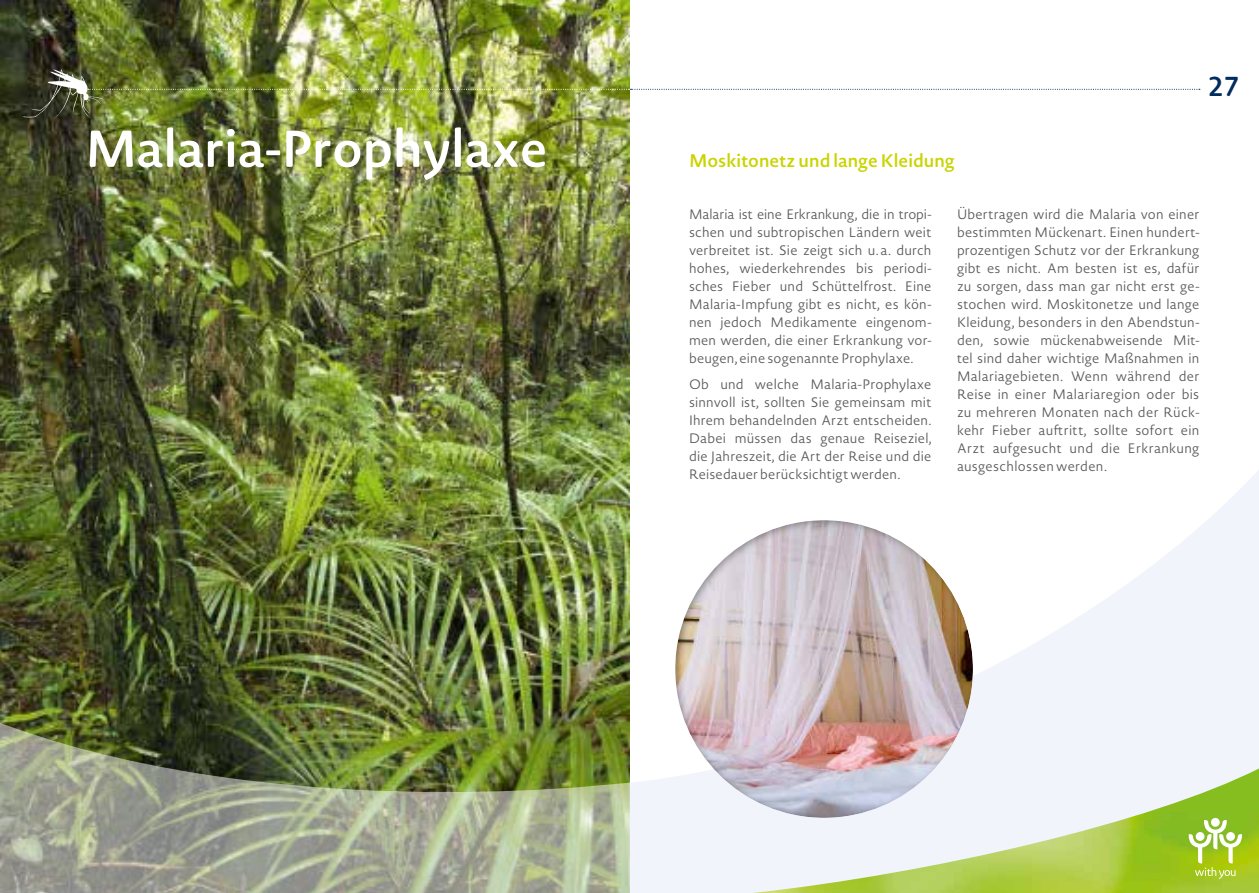
<style>
.page{position:relative;width:1259px;height:893px;background:#fff}
.page>*{position:absolute;margin:0;border:0;box-sizing:border-box;transform-origin:0 0}
.t1{font:600 51px "Novel Sans Rd Pro";color:#fff}
.t2{font:600 27px "Novel Sans Rd Pro";color:#002c5e}
.t3{font:600 18px "Novel Sans Rd Pro";color:#cad400}
.t4{font:300 13.5px/18px "Novel Sans Rd Pro";letter-spacing:.015em;color:#565655;text-align:justify}
</style>
<div class="page">
<img style="left:0;top:0;width:629px;height:718px">
<img style="left:0;top:718px;width:629px;height:175px">
<svg style="left:629px;top:455px;width:630px;height:438px"></svg>
<img style="left:752px;top:768px;width:507px;height:125px">
<svg style="left:1188px;top:818px;width:54px;height:61px"></svg>
<div style="left:674px;top:518px;width:300px;height:300px;background:#000;opacity:.35"></div>
<img style="left:20px;top:67px;width:1180px;height:52px">
<h1 class="t1" style="left:85px;top:112px;width:464px">Malaria-Prophylaxe</h1>
<h2 class="t2" style="left:1208px;top:66px;width:33px">27</h2>
<h3 class="t3" style="left:689px;top:147px;width:267px">Moskitonetz und lange Kleidung</h3>
<p class="t4" style="left:689px;top:205px;width:244px">Malaria ist eine Erkrankung, die in tropi&shy;schen und subtropischen Ländern weit verbreitet ist. Sie zeigt sich u.a. durch hohes, wiederkehrendes bis periodi&shy;sches Fieber und Schüttelfrost. Eine Malaria-Impfung gibt es nicht, es kön&shy;nen jedoch Medikamente eingenom&shy;men werden, die einer Erkrankung vor&shy;beugen, eine sogenannte Prophylaxe.</p>
<p class="t4" style="left:689px;top:375px;width:244px">Ob und welche Malaria-Prophylaxe sinnvoll ist, sollten Sie gemeinsam mit Ihrem behandelnden Arzt entscheiden.<br>Dabei müssen das genaue Reiseziel, die Jahreszeit, die Art der Reise und die Reisedauer berücksichtigt werden.</p>
<p class="t4" style="left:957px;top:205px;width:244px">Übertragen wird die Malaria von einer bestimmten Mückenart. Einen hundert&shy;prozentigen Schutz vor der Erkrankung gibt es nicht. Am besten ist es, dafür zu sorgen, dass man gar nicht erst ge&shy;stochen wird. Moskitonetze und lange Kleidung, besonders in den Abendstun&shy;den, sowie mückenabweisende Mit&shy;tel sind daher wichtige Maßnahmen in Malariagebieten. Wenn während der Reise in einer Malariaregion oder bis zu mehreren Monaten nach der Rück&shy;kehr Fieber auftritt, sollte sofort ein Arzt aufgesucht und die Erkrankung ausgeschlossen werden.</p>
</div>
